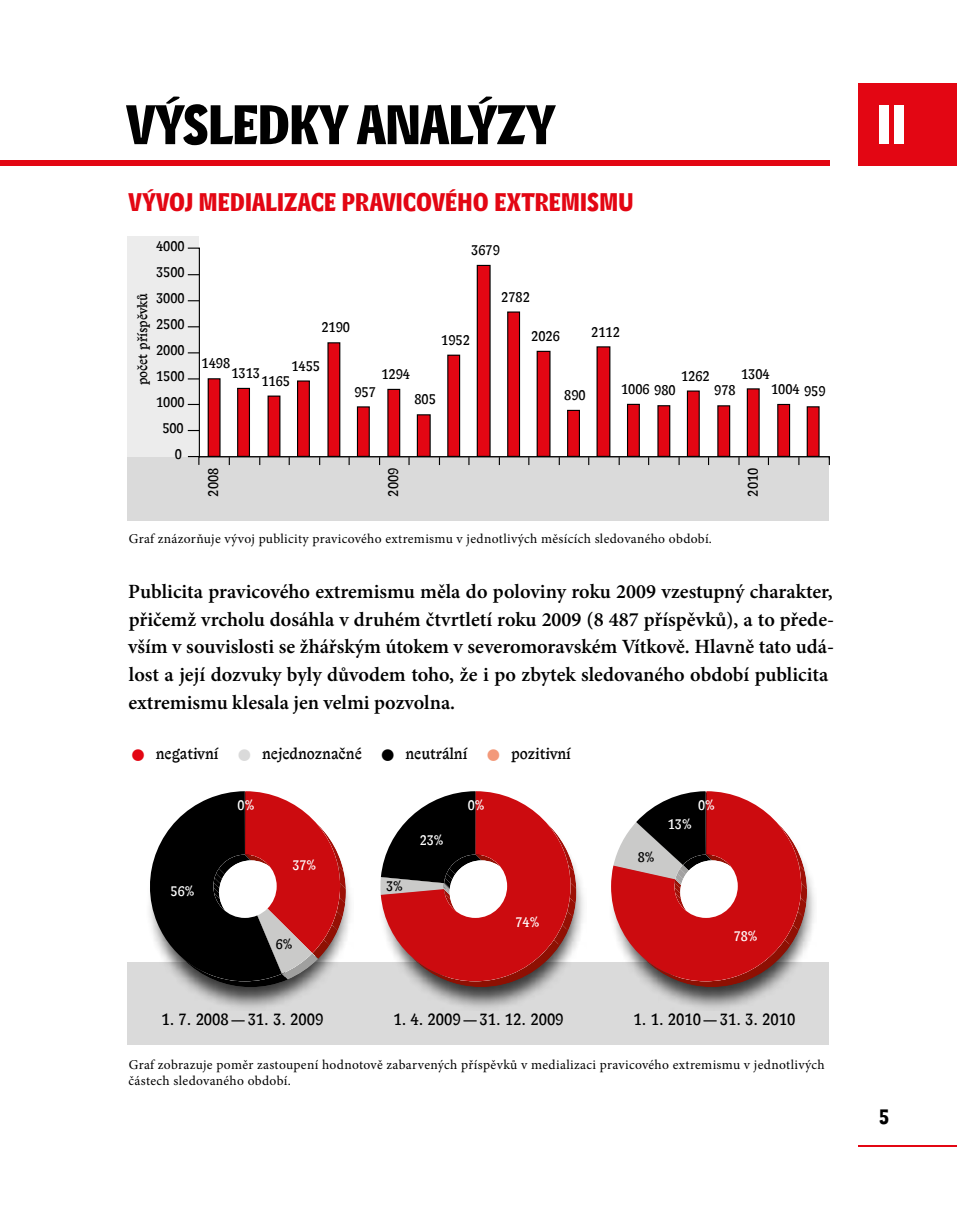
<style>
.page{position:relative;width:957px;height:1212px;background:#fff}
.page>*{position:absolute;margin:0;border:0;box-sizing:border-box;transform-origin:0 0}
.t1{font:54px "Lexon Headline";letter-spacing:.025em;color:#000}
.t2{font:54px "Lexon Headline";color:#fff}
.t3{font:24.75px "Lexon Headline";letter-spacing:.035em;color:#e30613}
.t4{font:600 20.25px/27.7px "Minion Pro";color:#000}
.t5{font:20.25px "Lexon Headline";color:#000}
.t6{font:15.75px "Lexon Gothic";color:#000}
.t7{font:13.5px/16.2px "Minion Pro";letter-spacing:.025em;color:#000}
.t8{font:13.5px "Lexon Gothic";color:#000}
.t9{font:13.5px "Lexon Gothic";color:#fff}
.s1{font-size:29.25px;color:#e30613}
.s2{font-size:29.25px;color:#dadada}
.s3{font-size:29.25px}
.s4{font-size:29.25px;color:#f3997a}
</style>
<div class="page">
<div style="left:128px;top:236px;width:71px;height:284px;background:#ececec"></div>
<div style="left:128px;top:457px;width:701px;height:63px;background:#dadada"></div>
<div style="left:128px;top:962px;width:701px;height:83px;background:#dadada"></div>
<div style="left:145px;top:801px;width:209px;height:209px;background:#000;opacity:.75"></div>
<div style="left:608px;top:801px;width:209px;height:209px;background:#000;opacity:.75"></div>
<div style="left:377px;top:801px;width:209px;height:209px;background:#000;opacity:.75"></div>
<svg style="left:611px;top:791px;width:196px;height:196px"></svg>
<svg style="left:150px;top:791px;width:196px;height:196px"></svg>
<svg style="left:380px;top:791px;width:196px;height:196px"></svg>
<svg style="left:198px;top:456px;width:632px;height:10px"></svg>
<div style="left:187px;top:248px;width:13px;height:209px;border:1px solid #000"></div>
<div style="left:807px;top:407px;width:12px;height:49px;background:#e30613"></div>
<div style="left:806px;top:406px;width:13px;height:51px;border:1px solid #000"></div>
<div style="left:778px;top:404px;width:11px;height:52px;background:#e30613"></div>
<div style="left:777px;top:404px;width:13px;height:53px;border:1px solid #000"></div>
<div style="left:747px;top:389px;width:12px;height:67px;background:#e30613"></div>
<div style="left:747px;top:388px;width:12px;height:69px;border:1px solid #000"></div>
<div style="left:718px;top:406px;width:11px;height:50px;background:#e30613"></div>
<div style="left:717px;top:405px;width:13px;height:52px;border:1px solid #000"></div>
<div style="left:687px;top:391px;width:12px;height:65px;background:#e30613"></div>
<div style="left:687px;top:390px;width:13px;height:67px;border:1px solid #000"></div>
<div style="left:658px;top:406px;width:12px;height:50px;background:#e30613"></div>
<div style="left:657px;top:405px;width:13px;height:52px;border:1px solid #000"></div>
<div style="left:627px;top:404px;width:12px;height:52px;background:#e30613"></div>
<div style="left:627px;top:404px;width:13px;height:53px;border:1px solid #000"></div>
<div style="left:597px;top:347px;width:13px;height:109px;background:#e30613"></div>
<div style="left:567px;top:410px;width:12px;height:46px;background:#e30613"></div>
<div style="left:567px;top:410px;width:13px;height:47px;border:1px solid #000"></div>
<div style="left:537px;top:351px;width:13px;height:105px;background:#e30613"></div>
<div style="left:536px;top:351px;width:14px;height:106px;border:1px solid #000"></div>
<div style="left:508px;top:312px;width:11px;height:144px;background:#e30613"></div>
<div style="left:507px;top:311px;width:13px;height:146px;border:1px solid #000"></div>
<div style="left:477px;top:265px;width:13px;height:191px;background:#e30613"></div>
<div style="left:477px;top:265px;width:13px;height:192px;border:1px solid #000"></div>
<div style="left:448px;top:355px;width:11px;height:101px;background:#e30613"></div>
<div style="left:447px;top:355px;width:13px;height:102px;border:1px solid #000"></div>
<div style="left:417px;top:415px;width:13px;height:41px;background:#e30613"></div>
<div style="left:417px;top:414px;width:14px;height:43px;border:1px solid #000"></div>
<div style="left:388px;top:389px;width:12px;height:67px;background:#e30613"></div>
<div style="left:387px;top:389px;width:13px;height:68px;border:1px solid #000"></div>
<div style="left:357px;top:407px;width:12px;height:49px;background:#e30613"></div>
<div style="left:357px;top:406px;width:13px;height:51px;border:1px solid #000"></div>
<div style="left:328px;top:343px;width:12px;height:113px;background:#e30613"></div>
<div style="left:327px;top:342px;width:13px;height:115px;border:1px solid #000"></div>
<div style="left:297px;top:381px;width:12px;height:75px;background:#e30613"></div>
<div style="left:297px;top:380px;width:13px;height:77px;border:1px solid #000"></div>
<div style="left:268px;top:396px;width:12px;height:60px;background:#e30613"></div>
<div style="left:238px;top:388px;width:11px;height:68px;background:#e30613"></div>
<div style="left:237px;top:388px;width:13px;height:69px;border:1px solid #000"></div>
<div style="left:208px;top:379px;width:12px;height:77px;background:#e30613"></div>
<div style="left:208px;top:378px;width:12px;height:79px;border:1px solid #000"></div>
<div style="left:0;top:161px;width:829px;height:5px;background:#e30613"></div>
<hr style="left:858px;top:1145px;width:99px;height:1px;background:#e30613">
<div style="left:858px;top:83px;width:99px;height:83px;background:#e30613"></div>
<h1 class="t1" style="left:128px;top:96px;width:427px">VÝSLEDKY ANALÝZY</h1>
<h1 class="t2" style="left:877px;top:96px;width:29px">II</h1>
<p class="t3" style="left:129px;top:188px;width:505px">VÝVOJ MEDIALIZACE PRAVICOVÉHO EXTREMISMU</p>
<p class="t8" style="left:156px;top:238px;width:30px">4000</p>
<p class="t8" style="left:156px;top:264px;width:30px">3500</p>
<p class="t8" style="left:156px;top:290px;width:30px">3000</p>
<p class="t8" style="left:135px;top:385px;width:94px;rotate:-90deg">počet příspěvků</p>
<p class="t8" style="left:156px;top:316px;width:30px">2500</p>
<p class="t8" style="left:156px;top:342px;width:30px">2000</p>
<p class="t8" style="left:156px;top:368px;width:30px">1500</p>
<p class="t8" style="left:156px;top:394px;width:30px">1000</p>
<p class="t8" style="left:162px;top:420px;width:23px">500</p>
<p class="t8" style="left:175px;top:446px;width:9px">0</p>
<p class="t8" style="left:471px;top:243px;width:30px">3679</p>
<p class="t8" style="left:501px;top:289px;width:30px">2782</p>
<p class="t8" style="left:321px;top:320px;width:30px">2190</p>
<p class="t8" style="left:441px;top:332px;width:30px">1952</p>
<p class="t8" style="left:531px;top:329px;width:30px">2026</p>
<p class="t8" style="left:591px;top:324px;width:30px">2112</p>
<p class="t8" style="left:201px;top:356px;width:30px">1498</p>
<p class="t8" style="left:291px;top:358px;width:30px">1455</p>
<p class="t8" style="left:231px;top:366px;width:30px">1313</p>
<p class="t8" style="left:261px;top:373px;width:30px">1165</p>
<p class="t8" style="left:381px;top:367px;width:30px">1294</p>
<p class="t8" style="left:354px;top:384px;width:23px">957</p>
<p class="t8" style="left:414px;top:392px;width:23px">805</p>
<p class="t8" style="left:564px;top:388px;width:23px">890</p>
<p class="t8" style="left:681px;top:368px;width:30px">1262</p>
<p class="t8" style="left:741px;top:366px;width:30px">1304</p>
<p class="t8" style="left:621px;top:382px;width:56px">1006 980</p>
<p class="t8" style="left:714px;top:383px;width:23px">978</p>
<p class="t8" style="left:771px;top:382px;width:56px">1004 959</p>
<p class="t8" style="left:206px;top:497px;width:30px;rotate:-90deg">2008</p>
<p class="t8" style="left:386px;top:497px;width:30px;rotate:-90deg">2009</p>
<p class="t8" style="left:745px;top:497px;width:30px;rotate:-90deg">2010</p>
<p class="t7" style="left:129px;top:530px;width:585px">Graf znázorňuje vývoj publicity pravicového extremismu v jednotlivých měsících sledovaného období.</p>
<p class="t4" style="left:128px;top:578px;width:707px">Publicita pravicového extremismu měla do poloviny roku 2009 vzestupný charakter, přičemž vrcholu dosáhla v druhém čtvrtletí roku 2009 (8 487 příspěvků), a to přede&shy;vším v souvislosti se žhářským útokem v severomoravském Vítkově. Hlavně tato udá&shy;lost a její dozvuky byly důvodem toho, že i po zbytek sledovaného období publicita extremismu klesala jen velmi pozvolna.</p>
<p class="t6" style="left:129px;top:745px;width:443px"><span class="s1">•</span> negativní <span class="s2">•</span> nejednoznačné <span class="s3">•</span> neutrální <span class="s4">•</span> pozitivní</p>
<p class="t9" style="left:238px;top:798px;width:18px">0%</p>
<p class="t9" style="left:468px;top:798px;width:18px">0%</p>
<p class="t9" style="left:698px;top:798px;width:18px">0%</p>
<p class="t9" style="left:171px;top:884px;width:25px">56%</p>
<p class="t9" style="left:292px;top:857px;width:25px">37%</p>
<p class="t8" style="left:276px;top:936px;width:18px">6%</p>
<p class="t8" style="left:386px;top:879px;width:18px">3%</p>
<p class="t9" style="left:420px;top:833px;width:25px">23%</p>
<p class="t9" style="left:515px;top:915px;width:25px">74%</p>
<p class="t8" style="left:637px;top:849px;width:18px">8%</p>
<p class="t9" style="left:668px;top:817px;width:25px">13%</p>
<p class="t9" style="left:734px;top:928px;width:25px">78%</p>
<p class="t6" style="left:161px;top:1011px;width:163px">1. 7. 2008—31. 3. 2009</p>
<p class="t6" style="left:393px;top:1011px;width:172px">1. 4. 2009—31. 12. 2009</p>
<p class="t6" style="left:633px;top:1011px;width:163px">1. 1. 2010—31. 3. 2010</p>
<p class="t7" style="left:129px;top:1056px;width:697px">Graf zobrazuje poměr zastoupení hodnotově zabarvených příspěvků v medializaci pravicového extremismu v jednotlivých částech sledovaného období.</p>
<p class="t5" style="left:879px;top:1106px;width:11px">5</p>
</div>
